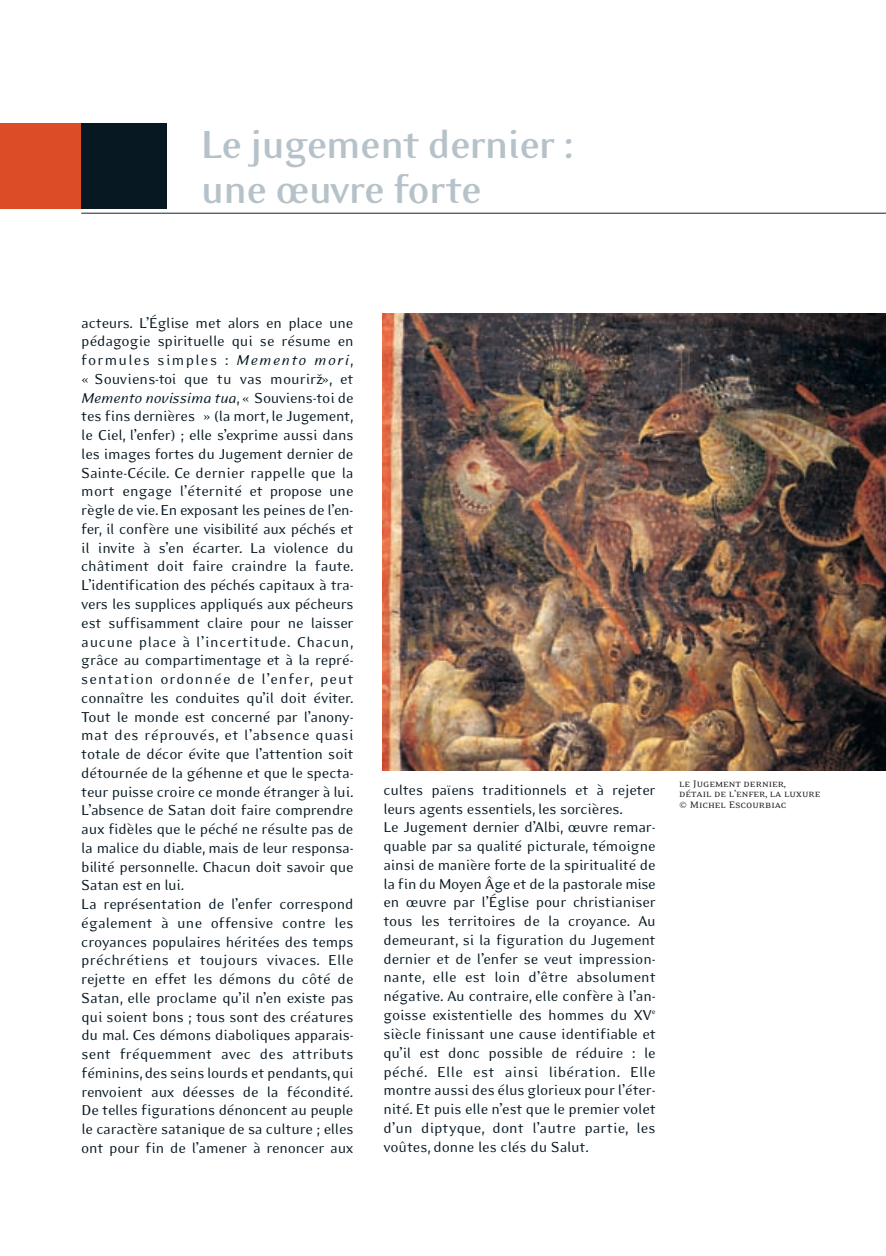
<style>
.page{position:relative;width:886px;height:1256px;background:#fff}
.page>*{position:absolute;margin:0;border:0;box-sizing:border-box;transform-origin:0 0}
.t1{font:700 45px/45px "Eidetic Modern";letter-spacing:-.04em;color:#b6c2c9}
.t2{font:16.5px/18.8px "Eidetic Modern";letter-spacing:-.005em;color:#071822}
.t3{font:10.8px/10.5px "Eidetic Serif Small Caps";color:#231f20}
.s1{font-style:italic}
</style>
<div class="page">
<div style="left:0;top:124px;width:124px;height:85px;background:#dc4c27"></div>
<div style="left:81px;top:124px;width:85px;height:85px;background:#071822"></div>
<hr style="left:81px;top:213px;width:804px;height:1px;background:#231f20">
<img style="left:383px;top:313px;width:502px;height:457px">
<h1 class="t1" style="left:200px;top:120px;width:375px">Le jugement dernier : une œuvre forte</h1>
<p class="t2" style="left:81px;top:314px;width:274px">acteurs. L’Église met alors en place une pédagogie spirituelle qui se résume en formules simples : <span class="s1">Memento mori</span>, « Souviens-toi que tu vas mourirž», et <span class="s1">Memento novissima tua</span>, « Souviens-toi de tes fins dernières » (la mort, le Jugement, le Ciel, l’enfer) ; elle s’exprime aussi dans les images fortes du Jugement dernier de Sainte-Cécile. Ce dernier rappelle que la mort engage l’éternité et propose une règle de vie. En exposant les peines de l’en&shy;fer, il confère une visibilité aux péchés et il invite à s’en écarter. La violence du châtiment doit faire craindre la faute.<br>L’identification des péchés capitaux à tra&shy;vers les supplices appliqués aux pécheurs est suffisamment claire pour ne laisser aucune place à l’incertitude. Chacun, grâce au compartimentage et à la repré&shy;sentation ordonnée de l’enfer, peut connaître les conduites qu’il doit éviter.<br>Tout le monde est concerné par l’anony&shy;mat des réprouvés, et l’absence quasi totale de décor évite que l’attention soit détournée de la géhenne et que le specta&shy;teur puisse croire ce monde étranger à lui.<br>L’absence de Satan doit faire comprendre aux fidèles que le péché ne résulte pas de la malice du diable, mais de leur responsa&shy;bilité personnelle. Chacun doit savoir que Satan est en lui.<br>La représentation de l’enfer correspond également à une offensive contre les croyances populaires héritées des temps préchrétiens et toujours vivaces. Elle rejette en effet les démons du côté de Satan, elle proclame qu’il n’en existe pas qui soient bons ; tous sont des créatures du mal. Ces démons diaboliques apparais&shy;sent fréquemment avec des attributs féminins, des seins lourds et pendants, qui renvoient aux déesses de la fécondité.<br>De telles figurations dénoncent au peuple le caractère satanique de sa culture ; elles ont pour fin de l’amener à renoncer aux</p>
<p class="t2" style="left:383px;top:781px;width:274px">cultes païens traditionnels et à rejeter leurs agents essentiels, les sorcières.<br>Le Jugement dernier d’Albi, œuvre remar&shy;quable par sa qualité picturale, témoigne ainsi de manière forte de la spiritualité de la fin du Moyen Âge et de la pastorale mise en œuvre par l’Église pour christianiser tous les territoires de la croyance. Au demeurant, si la figuration du Jugement dernier et de l’enfer se veut impression&shy;nante, elle est loin d’être absolument négative. Au contraire, elle confère à l’an&shy;goisse existentielle des hommes du XV<sup>e </sup>siècle finissant une cause identifiable et qu’il est donc possible de réduire : le péché. Elle est ainsi libération. Elle montre aussi des élus glorieux pour l’éter&shy;nité. Et puis elle n’est que le premier volet d’un diptyque, dont l’autre partie, les voûtes, donne les clés du Salut.</p>
<p class="t3" style="left:679px;top:777px;width:143px">le Jugement dernier, détail de l’enfer, la luxure © Michel Escourbiac</p>
</div>
